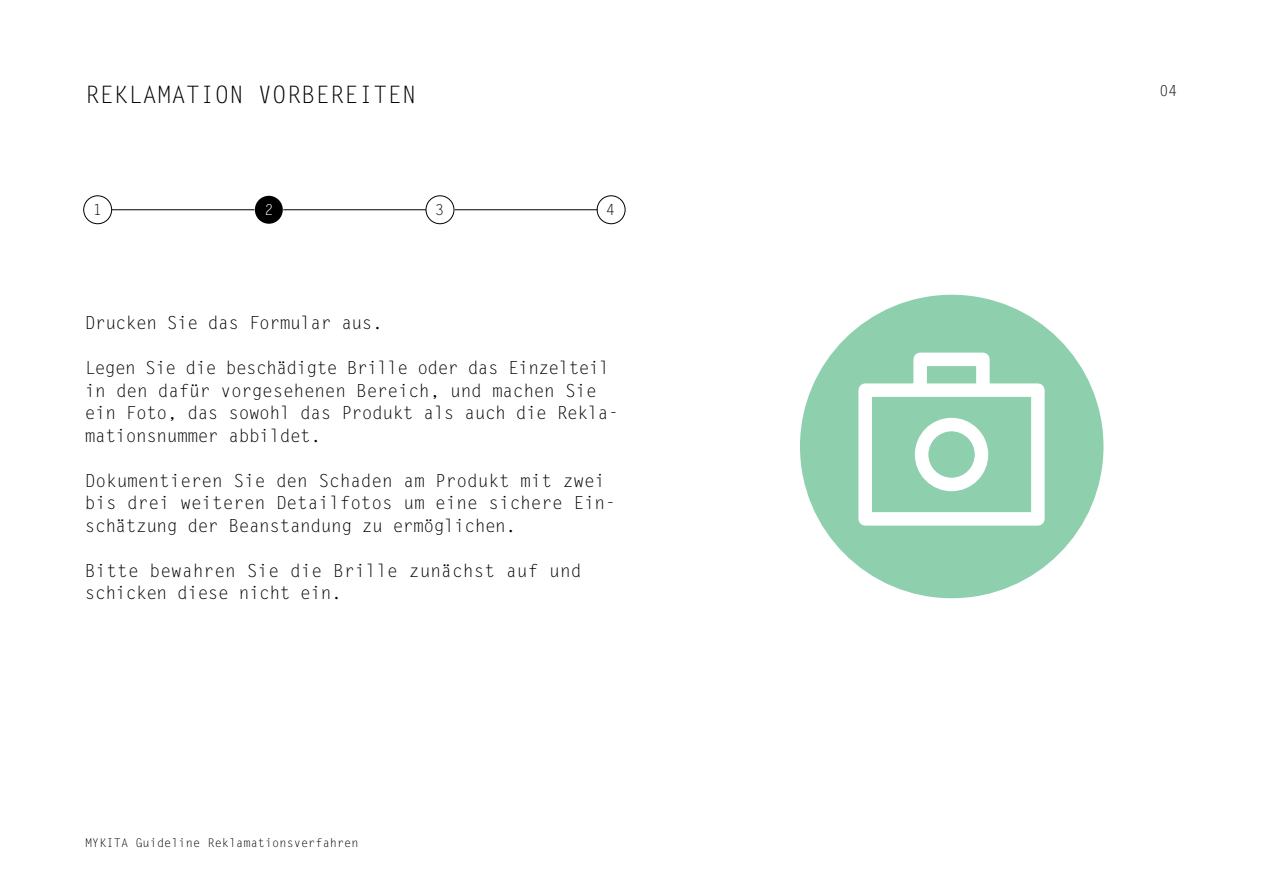
<style>
.page{position:relative;width:1263px;height:893px;background:#fff}
.page>*{position:absolute;margin:0;border:0;box-sizing:border-box;transform-origin:0 0}
.t1{font:24px "Letter Gothic Std";color:#000}
.t2{font:18px/22.5px "Letter Gothic Std";letter-spacing:-.03em;color:#000}
.t3{font:18px/22.5px "Letter Gothic Std";letter-spacing:-.01em;color:#000}
.t4{font:18px/22.5px "Letter Gothic Std";color:#000}
.t5{font:15px "Letter Gothic Std";color:#000}
.t6{font:15px "Letter Gothic Std";color:#fff}
.t7{font:12px "Letter Gothic Std";color:#000}
</style>
<div class="page">
<div style="left:83px;top:195px;width:29px;height:29px;border:1px solid #000;border-radius:50%"></div>
<div style="left:255px;top:196px;width:28px;height:28px;background:#000;border-radius:50%"></div>
<div style="left:426px;top:195px;width:28px;height:29px;border:1px solid #000;border-radius:50%"></div>
<div style="left:597px;top:195px;width:28px;height:29px;border:1px solid #000;border-radius:50%"></div>
<div style="left:800px;top:295px;width:303px;height:303px;background:#8ecfae;border-radius:50%"></div>
<hr style="left:112px;top:209px;width:142px;height:1px;background:#000">
<hr style="left:283px;top:209px;width:143px;height:1px;background:#000">
<hr style="left:455px;top:209px;width:142px;height:1px;background:#000">
<svg style="left:858px;top:352px;width:187px;height:174px"></svg>
<h1 class="t1" style="left:85px;top:81px;width:333px">REKLAMATION VORBEREITEN</h1>
<p class="t5" style="left:1159px;top:82px;width:19px">04</p>
<p class="t5" style="left:93px;top:201px;width:10px">1</p>
<p class="t6" style="left:264px;top:201px;width:10px">2</p>
<p class="t5" style="left:435px;top:201px;width:10px">3</p>
<p class="t5" style="left:606px;top:201px;width:10px">4</p>
<p class="t2" style="left:85px;top:312px;width:300px">Drucken Sie das Formular aus.</p>
<p class="t2" style="left:85px;top:357px;width:536px">Legen Sie die beschädigte Brille oder das Einzelteil in den dafür vorgesehenen Bereich, und machen Sie ein Foto, das sowohl das Produkt als auch die Rekla&shy;mationsnummer abbildet.</p>
<p class="t3" style="left:85px;top:470px;width:533px">Dokumentieren Sie den Schaden am Produkt mit zwei bis drei weiteren Detailfotos um eine sichere Ein&shy;schätzung der Beanstandung zu ermöglichen.</p>
<p class="t4" style="left:85px;top:560px;width:498px">Bitte bewahren Sie die Brille zunächst auf und schicken diese nicht ein.</p>
<p class="t7" style="left:85px;top:836px;width:275px">MYKITA Guideline Reklamationsverfahren</p>
</div>
